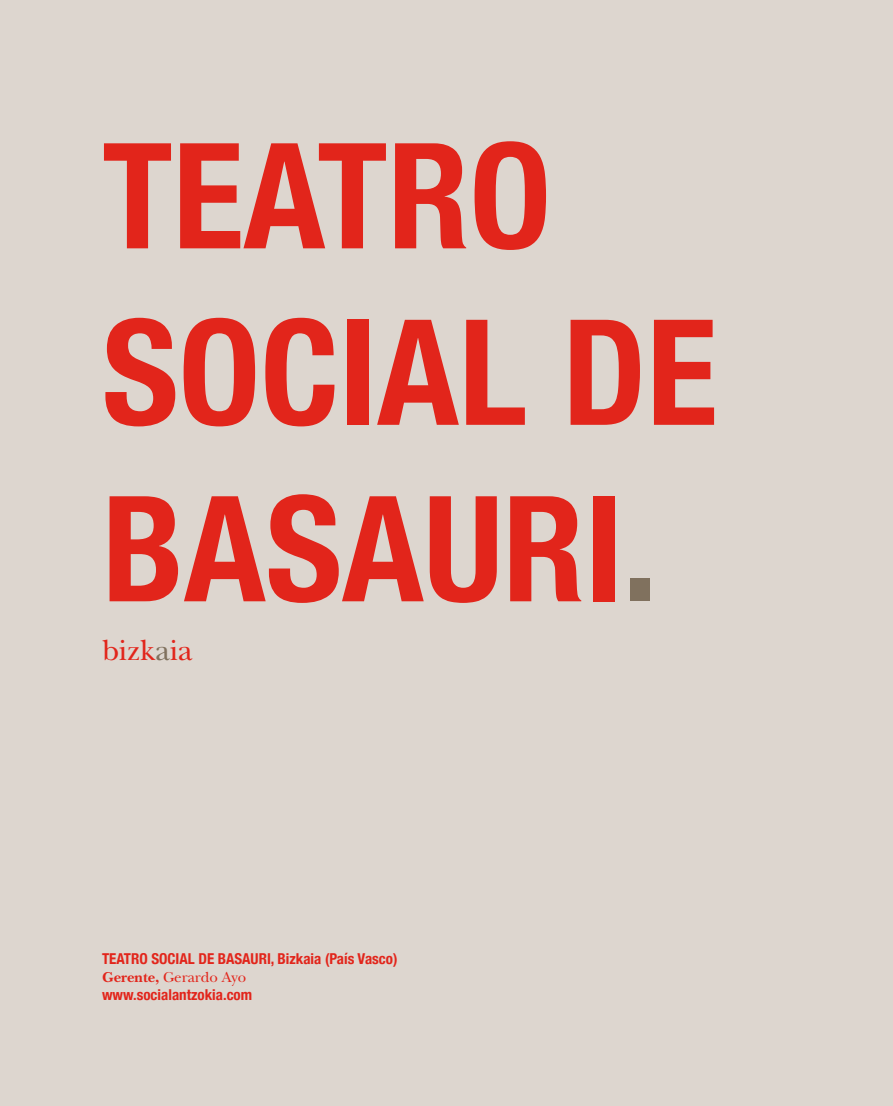
<style>
.page{position:relative;width:893px;height:1106px;background:#ddd6cf}
.page>*{position:absolute;margin:0;border:0;box-sizing:border-box;transform-origin:0 0}
.t1{font:700 condensed 147px/176.4px "Helvetica Neue";color:#e2251b}
.t2{font:30px "New Baskerville";color:#e2251b}
.t3{font:700 condensed 15px "Helvetica Neue";color:#e2251b}
.t4{font:15px "New Baskerville";color:#e2251b}
.s1{color:#80715e}
.s2{font-weight:700}
</style>
<div class="page">
<h1 class="t1" style="left:102px;top:106px;width:617px">TEATRO<br>SOCIAL DE<br>BASAURI<span class="s1">.</span></h1>
<h2 class="t2" style="left:102px;top:632px;width:92px">bizk<span class="s1">a</span>ia</h2>
<p class="t3" style="left:102px;top:949px;width:297px">TEATRO SOCIAL DE BASAURI, Bizkaia (País Vasco)</p>
<p class="t4" style="left:102px;top:968px;width:146px"><span class="s2">Gerente,</span> Gerardo Ayo</p>
<p class="t3" style="left:102px;top:985px;width:152px">www.socialantzokia.com</p>
</div>
